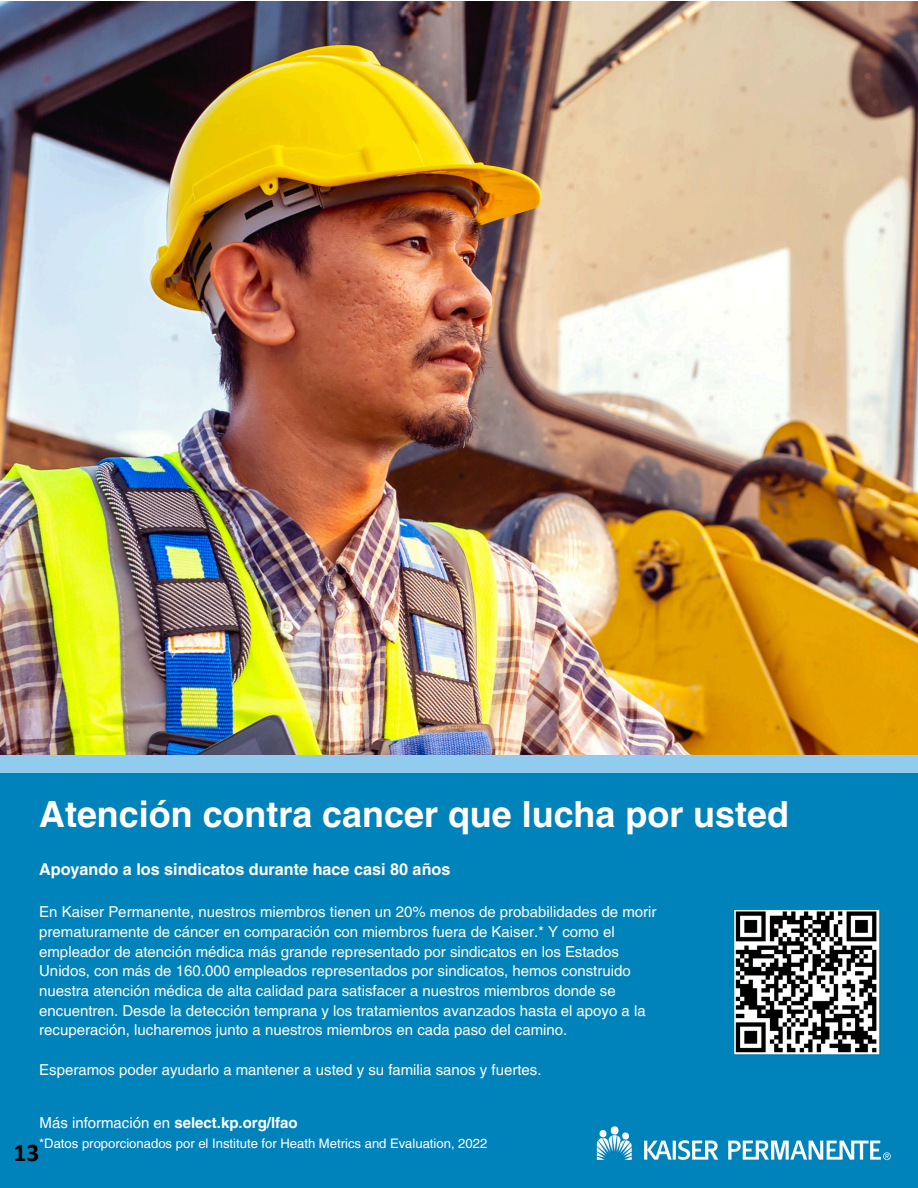
<style>
.page{position:relative;width:918px;height:1188px;background:#fff}
.page>*{position:absolute;margin:0;border:0;box-sizing:border-box;transform-origin:0 0}
.t1{font:700 36.15px "Helvetica LT Pro";color:#fff}
.t2{font:700 25.5px "Calibri";color:#000}
.t3{font:700 16.35px "Helvetica LT Pro";color:#fff}
.t4{font:15.15px/19.6px "Helvetica LT Pro";color:#fff}
.t5{font:700 15px "Helvetica LT Pro";color:#fff}
.t6{font:13.2px "Helvetica LT Pro";color:#fff}
.s1{font-weight:400}
</style>
<div class="page">
<img style="left:0;top:1px;width:918px;height:754px">
<div style="left:0;top:764px;width:918px;height:424px;background:#0083bb"></div>
<div style="left:0;top:755px;width:918px;height:18px;background:#91ccef"></div>
<img style="left:596px;top:1126px;width:295px;height:35px">
<img style="left:733px;top:909px;width:147px;height:147px">
<p class="t1" style="left:39px;top:792px;width:751px">Atención contra cancer que lucha por usted</p>
<p class="t3" style="left:39px;top:859px;width:413px">Apoyando a los sindicatos durante hace casi 80 años</p>
<p class="t4" style="left:39px;top:902px;width:619px">En Kaiser Permanente, nuestros miembros tienen un 20% menos de probabilidades de morir prematuramente de cáncer en comparación con miembros fuera de Kaiser.* Y como el empleador de atención médica más grande representado por sindicatos en los Estados Unidos, con más de 160.000 empleados representados por sindicatos, hemos construido nuestra atención médica de alta calidad para satisfacer a nuestros miembros donde se encuentren. Desde la detección temprana y los tratamientos avanzados hasta el apoyo a la recuperación, lucharemos junto a nuestros miembros en cada paso del camino.</p>
<p class="t4" style="left:39px;top:1060px;width:504px">Esperamos poder ayudarlo a mantener a usted y su familia sanos y fuertes.</p>
<p class="t5" style="left:40px;top:1113px;width:260px"><span class="s1">Más información en</span> select.kp.org/lfao</p>
<p class="t6" style="left:39px;top:1136px;width:450px">*Datos proporcionados por el Institute for Heath Metrics and Evaluation, 2022</p>
<p class="t2" style="left:14px;top:1135px;width:27px">13</p>
</div>
